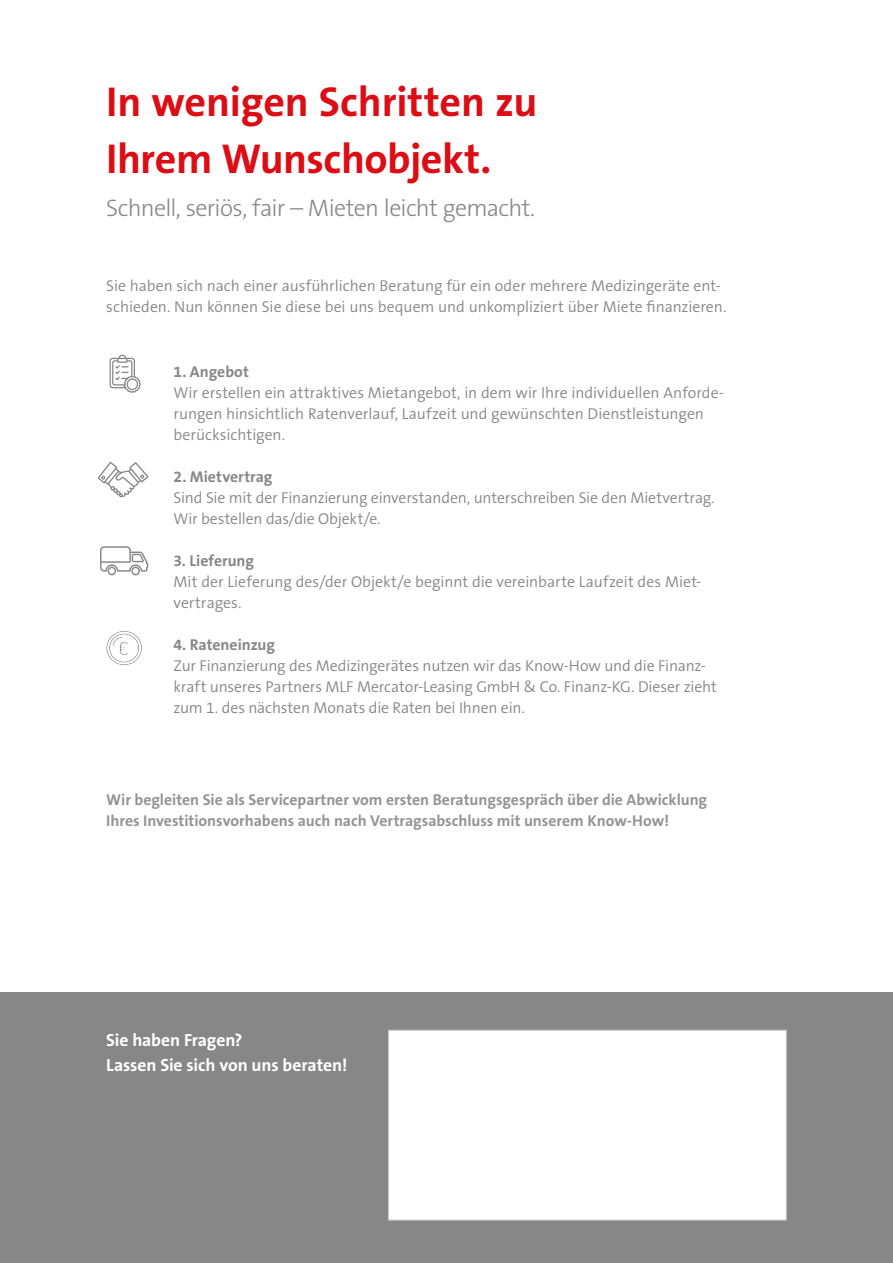
<style>
.page{position:relative;width:893px;height:1263px;background:#fff}
.page>*{position:absolute;margin:0;border:0;box-sizing:border-box;transform-origin:0 0}
.t1{font:700 42px/57px "The Sans B W7";letter-spacing:-.01em;color:#dc0d15}
.t2{font:300 24px "The Sans B W3";letter-spacing:-.03em;color:#878787}
.t3{font:700 17.55px/24.8px "The Sans B W7";letter-spacing:-.01em;color:#fff}
.t4{font:300 15.75px/21px "The Sans B W4";letter-spacing:-.005em;color:#878787}
.t5{font:700 15.75px/21px "The Sans B W7";color:#949494}
.t6{font:700 15.75px "The Sans B W7";color:#878787}
</style>
<div class="page">
<div style="left:0;top:992px;width:893px;height:271px;background:#878787"></div>
<svg style="left:100px;top:546px;width:48px;height:29px"></svg>
<svg style="left:110px;top:355px;width:31px;height:38px"></svg>
<svg style="left:106px;top:631px;width:36px;height:34px"></svg>
<svg style="left:98px;top:462px;width:51px;height:35px"></svg>
<div style="left:388px;top:1030px;width:399px;height:190px;background:#fff;border:1px solid #c6c6c6"></div>
<h1 class="t1" style="left:106px;top:74px;width:433px">In wenigen Schritten zu<br>Ihrem Wunschobjekt.</h1>
<h2 class="t2" style="left:106px;top:192px;width:430px">Schnell, seriös, fair – Mieten leicht gemacht.</h2>
<p class="t4" style="left:106px;top:275px;width:622px">Sie haben sich nach einer ausführlichen Beratung für ein oder mehrere Medizingeräte ent&shy;schieden. Nun können Sie diese bei uns bequem und unkompliziert über Miete finanzieren.</p>
<p class="t6" style="left:173px;top:361px;width:77px">1. Angebot</p>
<p class="t4" style="left:173px;top:382px;width:552px">Wir erstellen ein attraktives Mietangebot, in dem wir Ihre individuellen Anforde&shy;rungen hinsichtlich Ratenverlauf, Laufzeit und gewünschten Dienstleistungen berücksichtigen.</p>
<p class="t6" style="left:173px;top:466px;width:100px">2. Mietvertrag</p>
<p class="t4" style="left:173px;top:487px;width:543px">Sind Sie mit der Finanzierung einverstanden, unterschreiben Sie den Mietvertrag.<br>Wir bestellen das/die Objekt/e.</p>
<p class="t6" style="left:173px;top:550px;width:82px">3. Lieferung</p>
<p class="t4" style="left:173px;top:571px;width:529px">Mit der Lieferung des/der Objekt/e beginnt die vereinbarte Laufzeit des Miet&shy;vertrages.</p>
<p class="t6" style="left:173px;top:634px;width:103px">4. Rateneinzug</p>
<p class="t4" style="left:173px;top:655px;width:545px">Zur Finanzierung des Medizingerätes nutzen wir das Know-How und die Finanz&shy;kraft unseres Partners MLF Mercator-Leasing GmbH &amp; Co. Finanz-KG. Dieser zieht zum 1. des nächsten Monats die Raten bei Ihnen ein.</p>
<p class="t5" style="left:106px;top:790px;width:602px">Wir begleiten Sie als Servicepartner vom ersten Beratungsgespräch über die Abwicklung<br>Ihres Investitionsvorhabens auch nach Vertragsabschluss mit unserem Know-How!</p>
<p class="t3" style="left:106px;top:1028px;width:243px">Sie haben Fragen?<br>Lassen Sie sich von uns beraten!</p>
</div>
